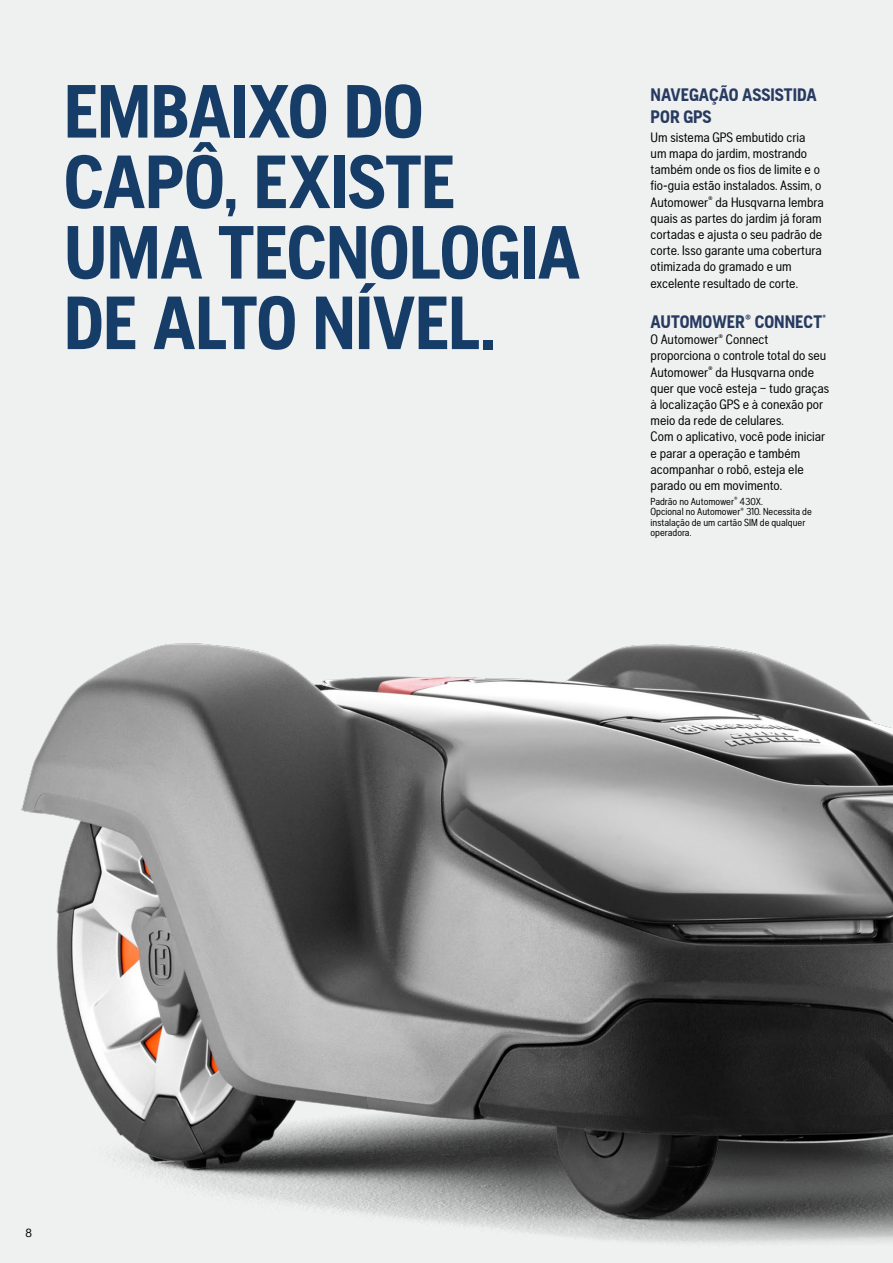
<style>
.page{position:relative;width:893px;height:1263px;background:#eff0f0}
.page>*{position:absolute;margin:0;border:0;box-sizing:border-box;transform-origin:0 0}
.t1{font:700 75px/70.5px "Husqvarna Gothic";letter-spacing:-.01em;color:#163c68}
.t2{font:700 18px/21.6px "Husqvarna Gothic";color:#273a60}
.t3{font:13.5px/16.2px "Husqvarna Gothic";color:#000}
.t4{font:12px "Husqvarna Gothic";color:#000}
.t5{font:10.2px/10.5px "Husqvarna Gothic";color:#000}
</style>
<div class="page">
<img style="left:21px;top:643px;width:872px;height:600px">
<h1 class="t1" style="left:64px;top:75px;width:518px">EMBAIXO DO<br>CAPÔ, EXISTE<br>UMA TECNOLOGIA<br>DE ALTO NÍVEL.</h1>
<h2 class="t2" style="left:651px;top:84px;width:168px">NAVEGAÇÃO ASSISTIDA<br>POR GPS</h2>
<p class="t3" style="left:651px;top:129px;width:175px">Um sistema GPS embutido cria um mapa do jardim, mostrando também onde os fios de limite e o fio-guia estão instalados. Assim, o<br>Automower<sup>®</sup> da Husqvarna lembra quais as partes do jardim já foram cortadas e ajusta o seu padrão de corte. Isso garante uma cobertura otimizada do gramado e um excelente resultado de corte.</p>
<h2 class="t2" style="left:651px;top:311px;width:177px">AUTOMOWER<sup>®</sup> CONNECT<sup>*</sup></h2>
<p class="t3" style="left:651px;top:331px;width:180px">O Automower<sup>®</sup> Connect proporciona o controle total do seu<br>Automower<sup>®</sup> da Husqvarna onde quer que você esteja – tudo graças à localização GPS e à conexão por meio da rede de celulares.<br>Com o aplicativo, você pode iniciar e parar a operação e também acompanhar o robô, esteja ele parado ou em movimento.</p>
<p class="t5" style="left:651px;top:496px;width:163px">Padrão no Automower<sup>®</sup> 430X.<br>Opcional no Automower<sup>®</sup> 310. Necessita de instalação de um cartão SIM de qualquer operadora.</p>
<p class="t4" style="left:26px;top:1226px;width:8px">8</p>
</div>
